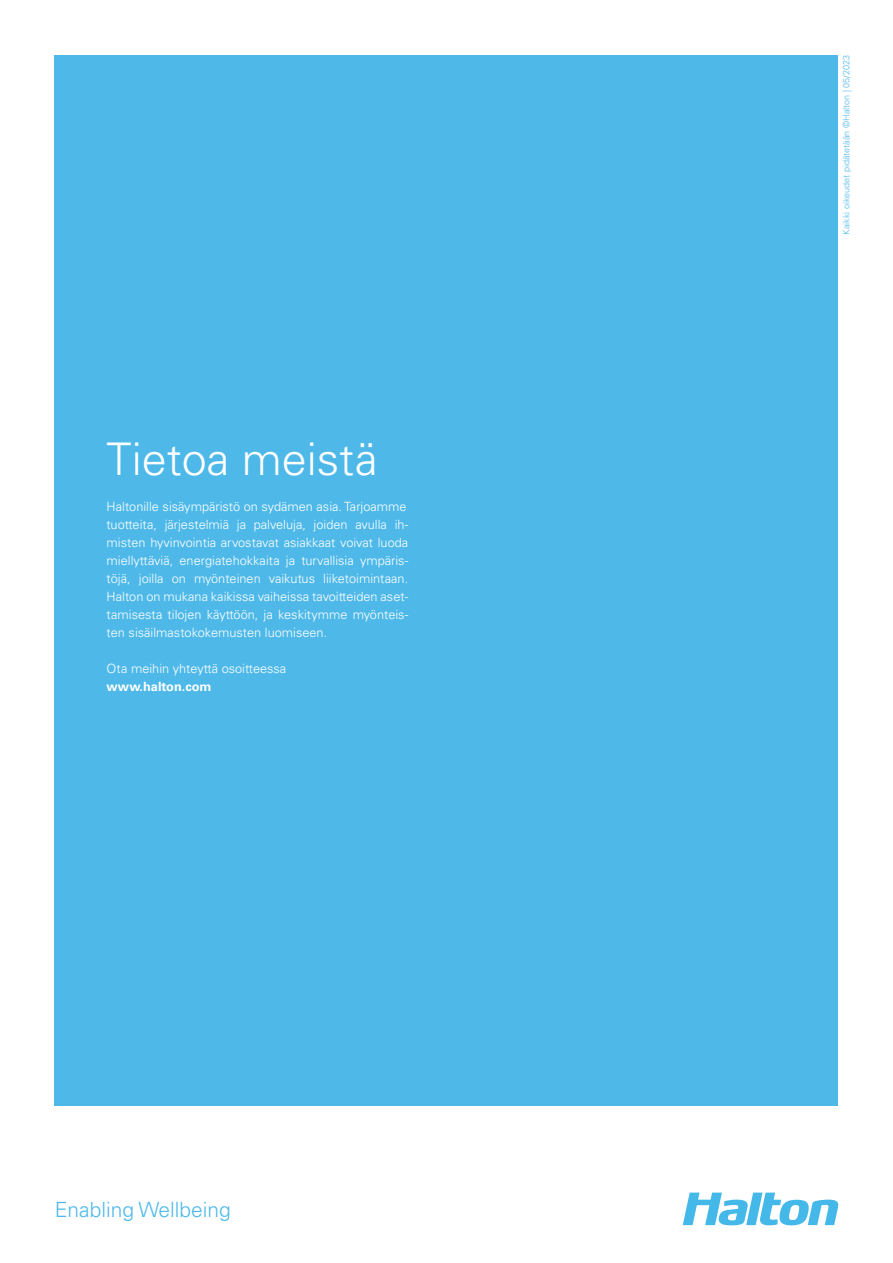
<style>
.page{position:relative;width:893px;height:1263px;background:#fff}
.page>*{position:absolute;margin:0;border:0;box-sizing:border-box;transform-origin:0 0}
.leipis_takasivu{font:300 45px "Univers LT Std";color:#fff}
.t1{font:300 21px "Univers LT Std";color:#4eb9e9}
.leipis_takasivu-2{font:300 12.75px/18px "Univers LT Std";color:#fff;text-align:justify}
.leipis_takasivu-3{font:700 12.75px "Univers LT Std";color:#fff}
.t2{font:300 9px "Univers LT Std";color:#4eb9e9}
</style>
<div class="page">
<svg style="left:683px;top:1192px;width:155px;height:33px"></svg>
<div style="left:55px;top:55px;width:783px;height:1051px;background:#4eb9e9"></div>
<p class="leipis_takasivu" style="left:107px;top:432px;width:272px">Tietoa meistä</p>
<p class="leipis_takasivu-2" style="left:107px;top:497px;width:301px">Haltonille sisäympäristö on sydämen asia. Tarjoamme</p>
<p class="leipis_takasivu-2" style="left:107px;top:515px;width:303px">tuotteita, järjestelmiä ja palveluja, joiden avulla ih&shy;misten hyvinvointia arvostavat asiakkaat voivat luoda miellyttäviä, energiatehokkaita ja turvallisia ympäris&shy;töjä, joilla on myönteinen vaikutus liiketoimintaan.<br>Halton on mukana kaikissa vaiheissa tavoitteiden aset&shy;tamisesta tilojen käyttöön, ja keskitymme myönteis&shy;ten sisäilmastokokemusten luomiseen.</p>
<p class="leipis_takasivu-2" style="left:107px;top:659px;width:181px">Ota meihin yhteyttä osoitteessa</p>
<p class="leipis_takasivu-3" style="left:107px;top:679px;width:106px">www.halton.com</p>
<p class="t1" style="left:55px;top:1196px;width:178px">Enabling Wellbeing</p>
<p class="t2" style="left:841px;top:235px;width:181px;rotate:-90deg">Kaikki oikeudet pidätetään ©Halton | 05/2023</p>
</div>
